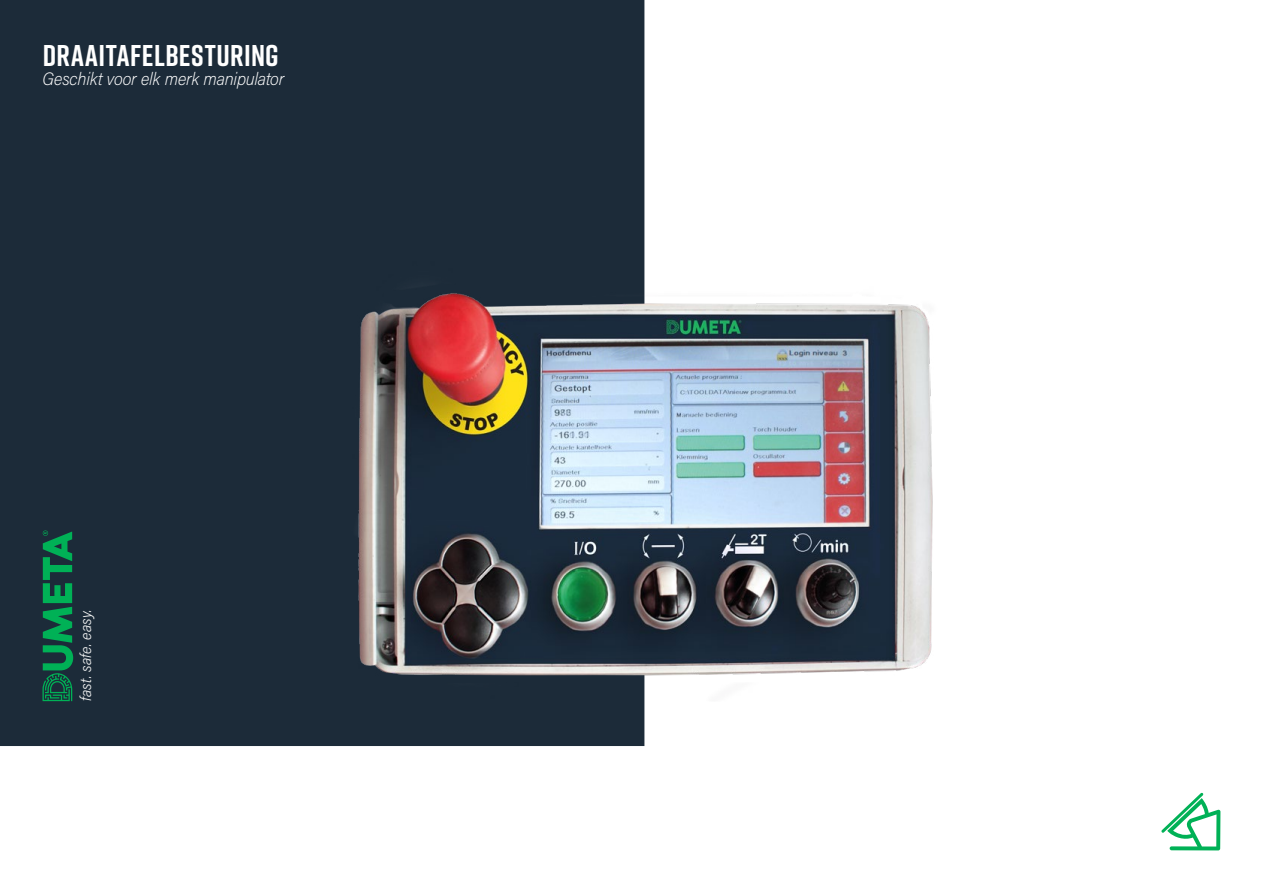
<style>
.page{position:relative;width:1263px;height:893px;background:#fff}
.page>*{position:absolute;margin:0;border:0;box-sizing:border-box;transform-origin:0 0}
.t1{font:700 30px "Rift";letter-spacing:.02em;color:#fff}
.t2{font:italic 200 18px "Acumin Pro Semi Cond";letter-spacing:-.015em;color:#fff}
.t3{font:italic 300 15.6px "Acumin Pro Semi Cond";letter-spacing:.005em;color:#eff0f0}
</style>
<div class="page">
<div style="left:0;top:0;width:644px;height:746px;background:#1c2b39"></div>
<svg style="left:43px;top:530px;width:30px;height:171px"></svg>
<svg style="left:1161px;top:793px;width:59px;height:57px"></svg>
<img style="left:315px;top:261px;width:618px;height:440px">
<h1 class="t1" style="left:43px;top:34px;width:238px">DRAAITAFELBESTURING</h1>
<p class="t2" style="left:43px;top:67px;width:243px">Geschikt voor elk merk manipulator</p>
<p class="t3" style="left:75px;top:701px;width:94px;rotate:-90deg">fast. safe. easy.</p>
</div>
